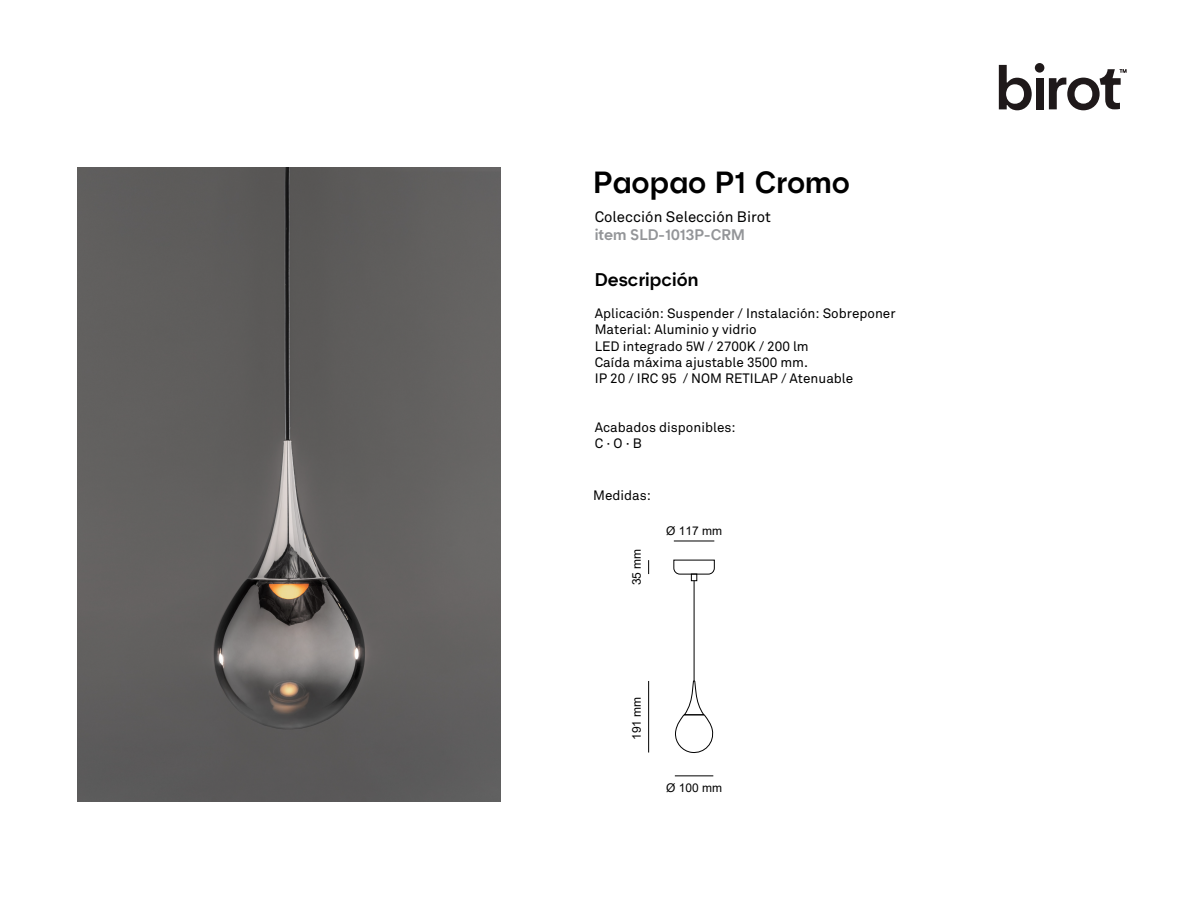
<style>
.page{position:relative;width:1188px;height:918px;background:#fff}
.page>*{position:absolute;margin:0;border:0;box-sizing:border-box;transform-origin:0 0}
.t1{font:500 30px "Hotel";color:#000}
.t2{font:500 18px "Hotel";color:#000}
.t3{font:15px "Akkurat";color:#000}
.t4{font:500 15px "Hotel";color:#939598}
.t5{font:13.5px/16.2px "Akkurat";color:#000}
.t6{font:12px "Arial";color:#000}
</style>
<div class="page">
<svg style="left:999px;top:65px;width:33px;height:45px"></svg>
<div style="left:1036px;top:78px;width:8px;height:31px;background:#1f191a"></div>
<div style="left:1035px;top:63px;width:9px;height:10px;background:#1f191a;border-radius:50%"></div>
<svg style="left:1049px;top:69px;width:77px;height:41px"></svg>
<div style="left:691px;top:574px;width:6px;height:7px;border:1px solid #000"></div>
<svg style="left:675px;top:667px;width:39px;height:86px"></svg>
<svg style="left:673px;top:559px;width:42px;height:16px"></svg>
<hr style="left:694px;top:581px;width:1px;height:100px;background:#000">
<hr style="left:675px;top:775px;width:38px;height:1px;background:#000">
<hr style="left:648px;top:681px;width:1px;height:72px;background:#000">
<hr style="left:674px;top:541px;width:40px;height:1px;background:#000">
<svg style="left:648px;top:560px;width:1px;height:14px"></svg>
<img style="left:78px;top:168px;width:423px;height:633px">
<h1 class="t1" style="left:593px;top:164px;width:258px">Paopao P1 Cromo</h1>
<p class="t3" style="left:595px;top:208px;width:178px">Colección Selección Birot</p>
<p class="t4" style="left:595px;top:225px;width:152px">item SLD-1013P-CRM</p>
<h2 class="t2" style="left:595px;top:268px;width:105px">Descripción</h2>
<p class="t5" style="left:595px;top:306px;width:302px">Aplicación: Suspender / Instalación: Sobreponer Material: Aluminio y vidrio<br>LED integrado 5W / 2700K / 200 lm<br>Caída máxima ajustable 3500 mm.<br>IP 20 / IRC 95 / NOM RETILAP / Atenuable</p>
<p class="t5" style="left:595px;top:419px;width:142px">Acabados disponibles:<br>C · O · B</p>
<p class="t5" style="left:593px;top:488px;width:59px">Medidas:</p>
<p class="t6" style="left:628px;top:585px;width:38px;rotate:-90deg">35 mm</p>
<p class="t6" style="left:666px;top:522px;width:58px">Ø 117 mm</p>
<p class="t6" style="left:628px;top:740px;width:45px;rotate:-90deg">191 mm</p>
<p class="t6" style="left:666px;top:779px;width:58px">Ø 100 mm</p>
</div>
